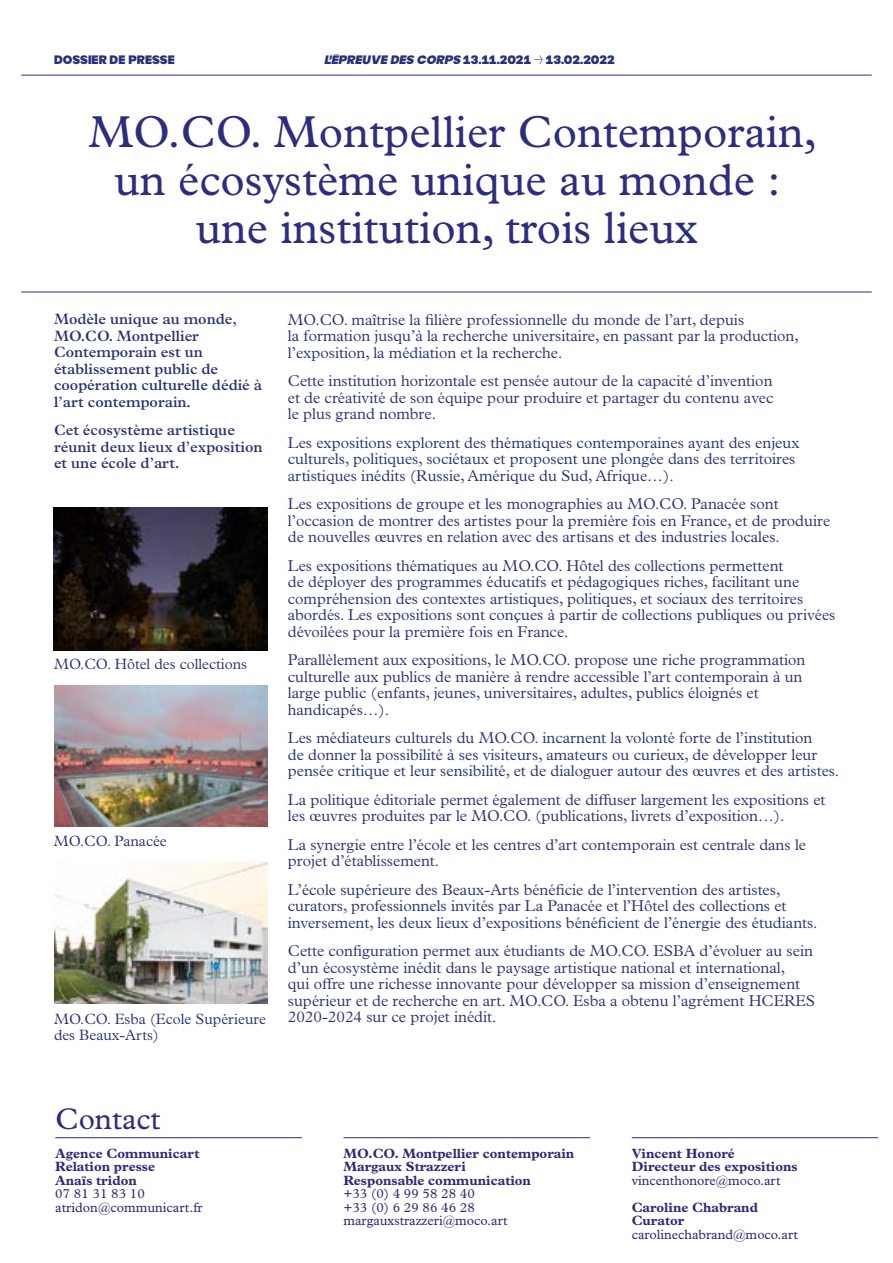
<style>
.page{position:relative;width:893px;height:1263px;background:#fff}
.page>*{position:absolute;margin:0;border:0;box-sizing:border-box;transform-origin:0 0}
.t1{font:45px/48px "Plantin MT Pro";color:#2e2c7e;text-align:center}
.t2{font:30px "Plantin MT Pro";color:#2e2c7e}
.t3{font:300 15.75px/16.5px "Plantin MT Pro";color:#2a3076}
.t4{font:600 15px/16.5px "Plantin MT Pro";color:#2a3076}
.t5{font:300 15px/16.5px "Plantin MT Pro";color:#2a3076}
.t6{font:700 13.5px/13.5px "Plantin MT Pro";color:#2f2978}
.t7{font:13.5px/13.5px "Plantin MT Pro";color:#2f2978}
.t8{font:900 12px "MOCOSUNSET";color:#2a3076}
.s1{font-style:italic}
</style>
<div class="page">
<hr style="left:21px;top:75px;width:851px;height:1px;background:#2e2c7e">
<hr style="left:21px;top:292px;width:851px;height:1px;background:#2e2c7e">
<img style="left:54px;top:508px;width:214px;height:143px">
<img style="left:54px;top:686px;width:214px;height:140px">
<img style="left:54px;top:861px;width:214px;height:143px">
<hr style="left:55px;top:1137px;width:247px;height:1px;background:#2e2c7e">
<hr style="left:343px;top:1137px;width:247px;height:1px;background:#2e2c7e">
<hr style="left:632px;top:1137px;width:246px;height:1px;background:#2e2c7e">
<p class="t8" style="left:54px;top:54px;width:122px">DOSSIER DE PRESSE</p>
<p class="t8" style="left:324px;top:54px;width:292px"><span class="s1">L’ÉPREUVE DES CORPS</span> 13.11.2021 → 13.02.2022</p>
<h1 class="t1" style="left:88px;top:108px;width:730px">MO.CO. Montpellier Contemporain, un écosystème unique au monde : une institution, trois lieux</h1>
<p class="t4" style="left:54px;top:311px;width:210px">Modèle unique au monde,<br>MO.CO. Montpellier<br>Contemporain est un établissement public de coopération culturelle dédié à l’art contemporain.</p>
<p class="t4" style="left:54px;top:422px;width:210px">Cet écosystème artistique réunit deux lieux d’exposition et une école d’art.</p>
<p class="t5" style="left:54px;top:655px;width:195px">MO.CO. Hôtel des collections</p>
<p class="t5" style="left:54px;top:833px;width:115px">MO.CO. Panacée</p>
<p class="t5" style="left:54px;top:1010px;width:213px">MO.CO. Esba (Ecole Supérieure des Beaux-Arts)</p>
<p class="t3" style="left:288px;top:311px;width:512px">MO.CO. maîtrise la filière professionnelle du monde de l’art, depuis<br>la formation jusqu’à la recherche universitaire, en passant par la production, l’exposition, la médiation et la recherche.</p>
<p class="t3" style="left:288px;top:373px;width:487px;text-align:justify">Cette institution horizontale est pensée autour de la capacité d’invention et de créativité de son équipe pour produire et partager du contenu avec le plus grand nombre.</p>
<p class="t3" style="left:288px;top:434px;width:513px">Les expositions explorent des thématiques contemporaines ayant des enjeux culturels, politiques, sociétaux et proposent une plongée dans des territoires artistiques inédits (Russie, Amérique du Sud, Afrique…).</p>
<p class="t3" style="left:288px;top:496px;width:544px">Les expositions de groupe et les monographies au MO.CO. Panacée sont l’occasion de montrer des artistes pour la première fois en France, et de produire de nouvelles œuvres en relation avec des artisans et des industries locales.</p>
<p class="t3" style="left:288px;top:557px;width:549px">Les expositions thématiques au MO.CO. Hôtel des collections permettent<br>de déployer des programmes éducatifs et pédagogiques riches, facilitant une compréhension des contextes artistiques, politiques, et sociaux des territoires abordés. Les expositions sont conçues à partir de collections publiques ou privées dévoilées pour la première fois en France.</p>
<p class="t3" style="left:288px;top:652px;width:519px">Parallèlement aux expositions, le MO.CO. propose une riche programmation culturelle aux publics de manière à rendre accessible l’art contemporain à un large public (enfants, jeunes, universitaires, adultes, publics éloignés et handicapés…).</p>
<p class="t3" style="left:288px;top:730px;width:553px">Les médiateurs culturels du MO.CO. incarnent la volonté forte de l’institution<br>de donner la possibilité à ses visiteurs, amateurs ou curieux, de développer leur pensée critique et leur sensibilité, et de dialoguer autour des œuvres et des artistes.</p>
<p class="t3" style="left:288px;top:791px;width:539px">La politique éditoriale permet également de diffuser largement les expositions et les œuvres produites par le MO.CO. (publications, livrets d’exposition…).</p>
<p class="t3" style="left:288px;top:836px;width:520px">La synergie entre l’école et les centres d’art contemporain est centrale dans le projet d’établissement.</p>
<p class="t3" style="left:288px;top:881px;width:531px">L’école supérieure des Beaux-Arts bénéficie de l’intervention des artistes, curators, professionnels invités par La Panacée et l’Hôtel des collections et inversement, les deux lieux d’expositions bénéficient de l’énergie des étudiants.</p>
<p class="t3" style="left:288px;top:943px;width:529px">Cette configuration permet aux étudiants de MO.CO. ESBA d’évoluer au sein d’un écosystème inédit dans le paysage artistique national et international,<br>qui offre une richesse innovante pour développer sa mission d’enseignement supérieur et de recherche en art. MO.CO. Esba a obtenu l’agrément HCERES 2020-2024 sur ce projet inédit.</p>
<h2 class="t2" style="left:55px;top:1101px;width:107px">Contact</h2>
<p class="t6" style="left:55px;top:1146px;width:146px">Agence Communicart<br>Relation presse<br>Anaïs tridon</p>
<p class="t7" style="left:55px;top:1187px;width:149px">07 81 31 83 10 atridon@communicart.fr</p>
<p class="t6" style="left:343px;top:1146px;width:232px">MO.CO. Montpellier contemporain<br>Margaux Strazzeri<br>Responsable communication</p>
<p class="t7" style="left:343px;top:1187px;width:166px">+33 (0) 4 99 58 28 40<br>+33 (0) 6 29 86 46 28 margauxstrazzeri@moco.art</p>
<p class="t6" style="left:632px;top:1146px;width:167px">Vincent Honoré<br>Directeur des expositions</p>
<p class="t7" style="left:632px;top:1173px;width:150px">vincenthonore@moco.art</p>
<p class="t6" style="left:632px;top:1200px;width:128px">Caroline Chabrand<br>Curator</p>
<p class="t7" style="left:632px;top:1227px;width:168px">carolinechabrand@moco.art</p>
</div>
